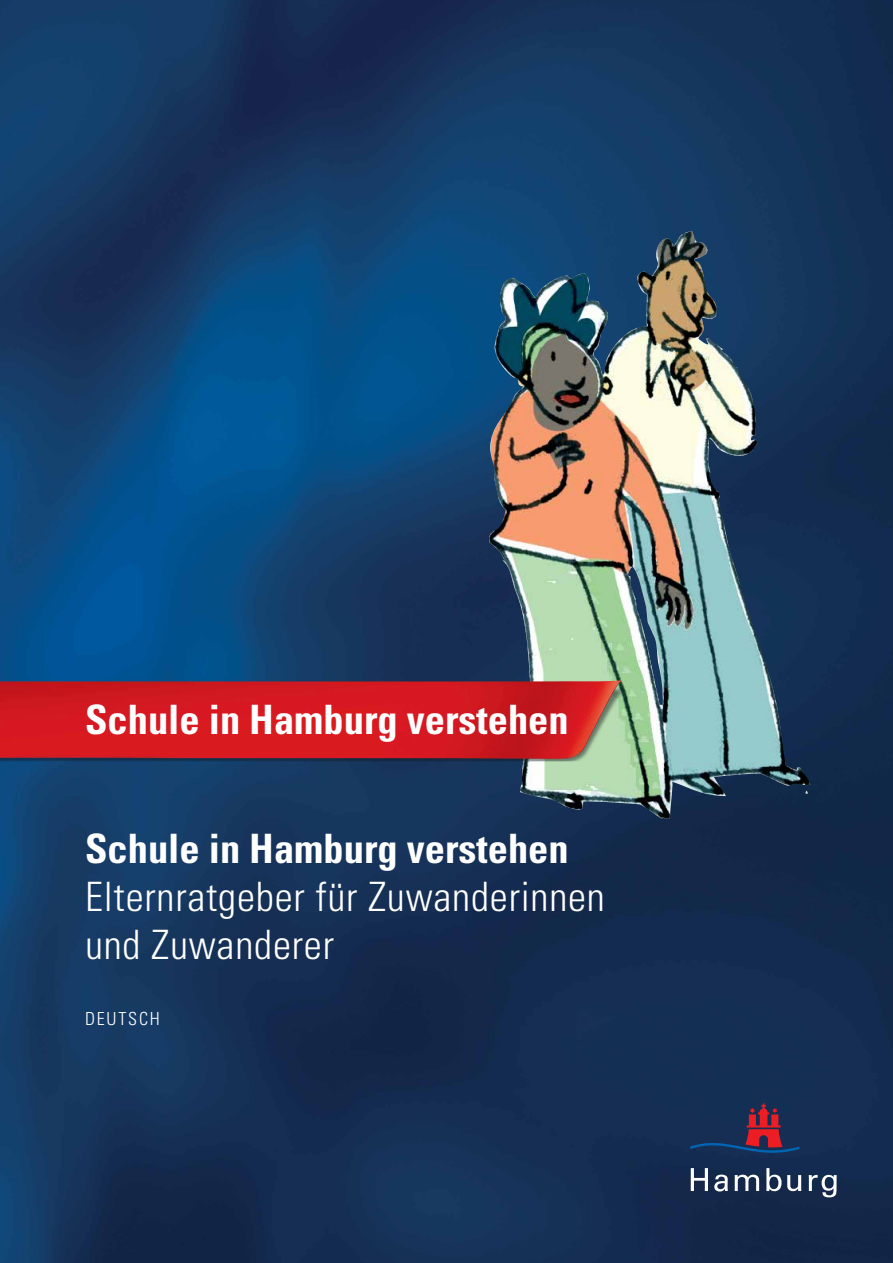
<style>
.page{position:relative;width:893px;height:1263px;background:#fff}
.page>*{position:absolute;margin:0;border:0;box-sizing:border-box;transform-origin:0 0}
.t1{font:700 condensed 40.5px "Univers LT Std";color:#fff}
.t2{font:300 condensed 40.5px/48px "Univers LT Std";letter-spacing:.02em;color:#fff}
.t3{font:300 condensed 18px "Univers LT Std";letter-spacing:.1em;color:#fff}
</style>
<div class="page">
<img style="left:0;top:0;width:893px;height:1263px">
<svg style="left:690px;top:1103px;width:109px;height:52px;background:#352e50"></svg>
<svg style="left:691px;top:1168px;width:146px;height:29px"></svg>
<img style="left:487px;top:233px;width:323px;height:586px">
<img style="left:0;top:680px;width:690px;height:81px">
<p class="t1" style="left:85px;top:694px;width:485px">Schule in Hamburg verstehen</p>
<p class="t1" style="left:85px;top:823px;width:485px">Schule in Hamburg verstehen</p>
<p class="t2" style="left:85px;top:872px;width:521px">Elternratgeber für Zuwanderinnen und Zuwanderer</p>
<p class="t3" style="left:85px;top:1008px;width:76px">DEUTSCH</p>
</div>
